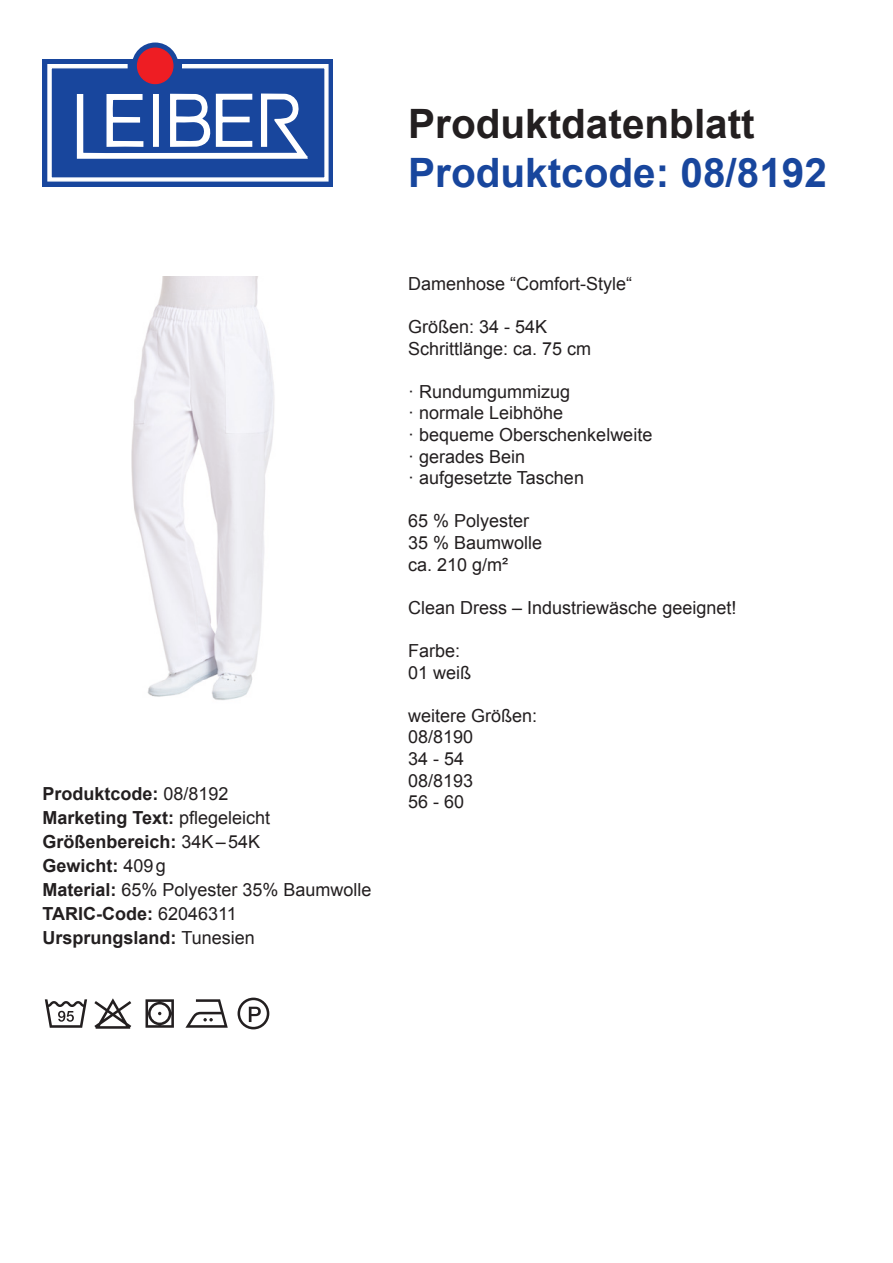
<style>
.page{position:relative;width:893px;height:1263px;background:#fff}
.page>*{position:absolute;margin:0;border:0;box-sizing:border-box;transform-origin:0 0}
.t1{font:700 40.5px "Arial";color:#18469d}
.t2{font:700 40.5px "Arial";color:#231f20}
.t3{font:18px/21.6px "Arial";color:#231f20}
.t4{font:700 18px/24px "Arial";color:#231f20}
.s1{font-weight:400}
</style>
<div class="page">
<div style="left:43px;top:59px;width:290px;height:127px;background:#18469d"></div>
<svg style="left:47px;top:64px;width:282px;height:118px"></svg>
<svg style="left:132px;top:43px;width:47px;height:46px"></svg>
<div style="left:138px;top:48px;width:35px;height:36px;background:#ee1d23;border-radius:50%"></div>
<div style="left:137px;top:48px;width:37px;height:36px;border:1px solid #ee1d23;border-radius:50%"></div>
<img style="left:131px;top:277px;width:144px;height:423px">
<svg style="left:45px;top:999px;width:42px;height:29px"></svg>
<svg style="left:94px;top:998px;width:37px;height:31px"></svg>
<svg style="left:146px;top:999px;width:28px;height:29px"></svg>
<svg style="left:185px;top:999px;width:43px;height:29px"></svg>
<svg style="left:238px;top:997px;width:31px;height:32px"></svg>
<p class="t4" style="left:43px;top:782px;width:331px">Produktcode: <span class="s1">08/8192<br></span>Marketing Text: <span class="s1">pflegeleicht<br></span>Größenbereich: <span class="s1">34K–54K<br></span>Gewicht: <span class="s1">409g<br></span>Material: <span class="s1">65% Polyester 35% Baumwolle<br></span>TARIC-Code: <span class="s1">62046311<br></span>Ursprungsland: <span class="s1">Tunesien</span></p>
<h1 class="t2" style="left:408px;top:97px;width:348px">Produktdatenblatt</h1>
<h1 class="t1" style="left:408px;top:146px;width:420px">Produktcode: 08/8192</h1>
<p class="t3" style="left:408px;top:273px;width:226px">Damenhose “Comfort-Style“</p>
<p class="t3" style="left:408px;top:316px;width:185px">Größen: 34 - 54K<br>Schrittlänge: ca. 75 cm</p>
<p class="t3" style="left:408px;top:381px;width:246px">· Rundumgummizug<br>· normale Leibhöhe<br>· bequeme Oberschenkelweite · gerades Bein<br>· aufgesetzte Taschen</p>
<p class="t3" style="left:408px;top:510px;width:136px">65 % Polyester<br>35 % Baumwolle ca. 210 g/m²</p>
<p class="t3" style="left:408px;top:597px;width:330px">Clean Dress – Industriewäsche geeignet!</p>
<p class="t3" style="left:408px;top:640px;width:65px">Farbe:<br>01 weiß</p>
<p class="t3" style="left:408px;top:705px;width:131px">weitere Größen:<br>08/8190<br>34 - 54<br>08/8193<br>56 - 60</p>
</div>
